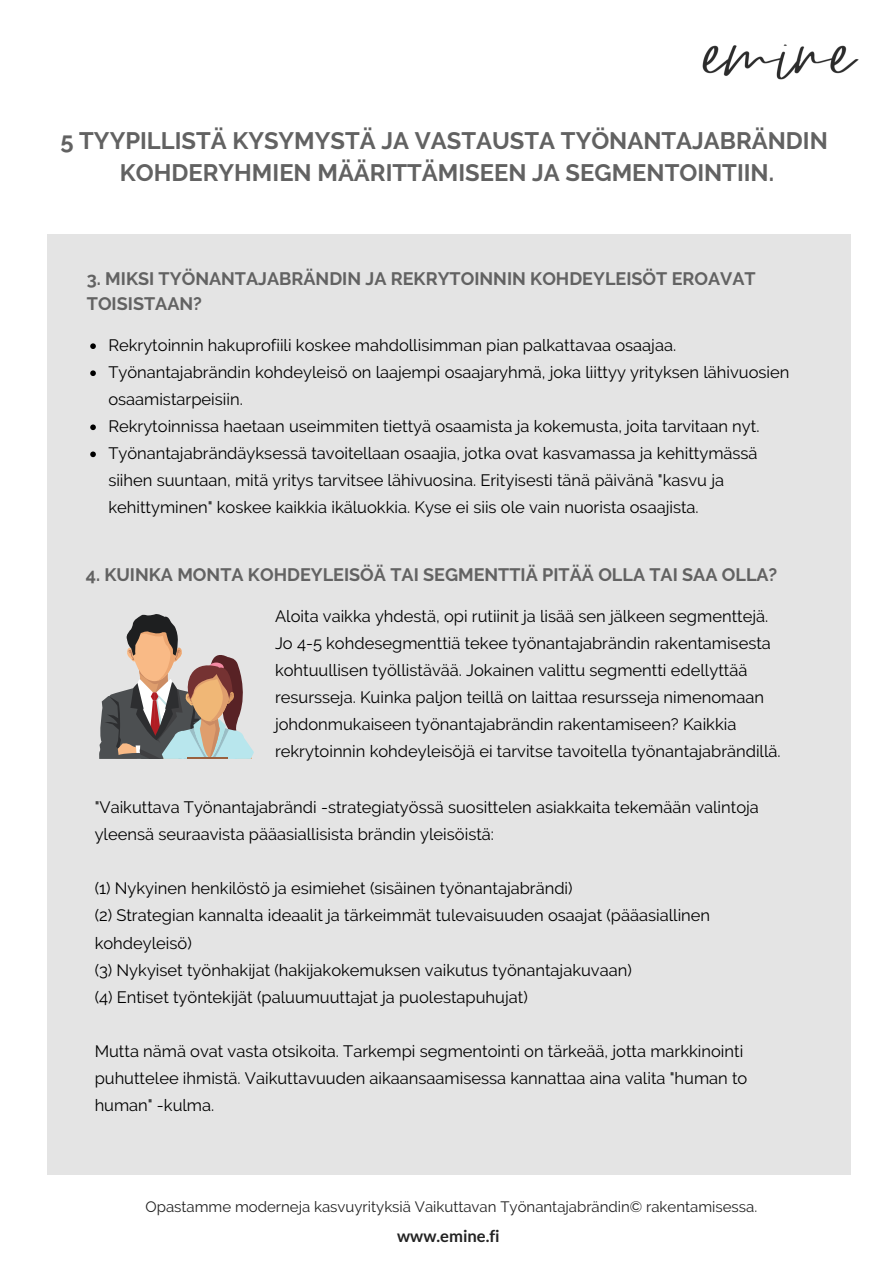
<style>
.page{position:relative;width:894px;height:1264px;background:#fff}
.page>*{position:absolute;margin:0;border:0;box-sizing:border-box;transform-origin:0 0}
.t1{font:700 23.7px/32.2px "Raleway";color:#626262;text-align:center}
.t2{font:700 18px/24.8px "Raleway";color:#626262}
.t3{font:16.5px/27px "Raleway";color:#000}
.t4{font:700 16.5px "Lato";color:#222}
.t5{font:15px "Raleway";color:#222}
</style>
<div class="page">
<div style="left:47px;top:234px;width:803px;height:940px;background:#e4e4e4"></div>
<img style="left:702px;top:44px;width:157px;height:36px">
<svg style="left:90px;top:343px;width:6px;height:6px"></svg>
<svg style="left:90px;top:370px;width:6px;height:6px"></svg>
<svg style="left:90px;top:424px;width:6px;height:6px"></svg>
<svg style="left:90px;top:451px;width:6px;height:6px"></svg>
<svg style="left:99px;top:614px;width:155px;height:145px"></svg>
<h1 class="t1" style="left:60px;top:124px;width:768px">5 TYYPILLISTÄ KYSYMYSTÄ JA VASTAUSTA TYÖNANTAJABRÄNDIN<br>KOHDERYHMIEN MÄÄRITTÄMISEEN JA SEGMENTOINTIIN.</h1>
<p class="t2" style="left:87px;top:266px;width:670px">3. MIKSI TYÖNANTAJABRÄNDIN JA REKRYTOINNIN KOHDEYLEISÖT EROAVAT<br>TOISISTAAN?</p>
<p class="t3" style="left:108px;top:332px;width:682px">Rekrytoinnin hakuprofiili koskee mahdollisimman pian palkattavaa osaajaa.<br>Työnantajabrändin kohdeyleisö on laajempi osaajaryhmä, joka liittyy yrityksen lähivuosien osaamistarpeisiin.<br>Rekrytoinnissa haetaan useimmiten tiettyä osaamista ja kokemusta, joita tarvitaan nyt.<br>Työnantajabrändäyksessä tavoitellaan osaajia, jotka ovat kasvamassa ja kehittymässä siihen suuntaan, mitä yritys tarvitsee lähivuosina. Erityisesti tänä päivänä "kasvu ja kehittyminen" koskee kaikkia ikäluokkia. Kyse ei siis ole vain nuorista osaajista.</p>
<p class="t2" style="left:86px;top:562px;width:693px">4. KUINKA MONTA KOHDEYLEISÖÄ TAI SEGMENTTIÄ PITÄÄ OLLA TAI SAA OLLA?</p>
<p class="t3" style="left:275px;top:602px;width:507px">Aloita vaikka yhdestä, opi rutiinit ja lisää sen jälkeen segmenttejä.<br>Jo 4-5 kohdesegmenttiä tekee työnantajabrändin rakentamisesta kohtuullisen työllistävää. Jokainen valittu segmentti edellyttää resursseja. Kuinka paljon teillä on laittaa resursseja nimenomaan johdonmukaiseen työnantajabrändin rakentamiseen? Kaikkia rekrytoinnin kohdeyleisöjä ei tarvitse tavoitella työnantajabrändillä.</p>
<p class="t3" style="left:95px;top:794px;width:665px">"Vaikuttava Työnantajabrändi -strategiatyössä suosittelen asiakkaita tekemään valintoja yleensä seuraavista pääasiallisista brändin yleisöistä:</p>
<p class="t3" style="left:95px;top:875px;width:617px">(1) Nykyinen henkilöstö ja esimiehet (sisäinen työnantajabrändi)<br>(2) Strategian kannalta ideaalit ja tärkeimmät tulevaisuuden osaajat (pääasiallinen kohdeyleisö)<br>(3) Nykyiset työnhakijat (hakijakokemuksen vaikutus työnantajakuvaan)<br>(4) Entiset työntekijät (paluumuuttajat ja puolestapuhujat)</p>
<p class="t3" style="left:95px;top:1037px;width:654px">Mutta nämä ovat vasta otsikoita. Tarkempi segmentointi on tärkeää, jotta markkinointi puhuttelee ihmistä. Vaikuttavuuden aikaansaamisessa kannattaa aina valita "human to human" -kulma.</p>
<p class="t5" style="left:145px;top:1197px;width:613px">Opastamme moderneja kasvuyrityksiä Vaikuttavan Työnantajabrändin© rakentamisessa.</p>
<p class="t4" style="left:397px;top:1225px;width:104px">www.emine.fi</p>
</div>
